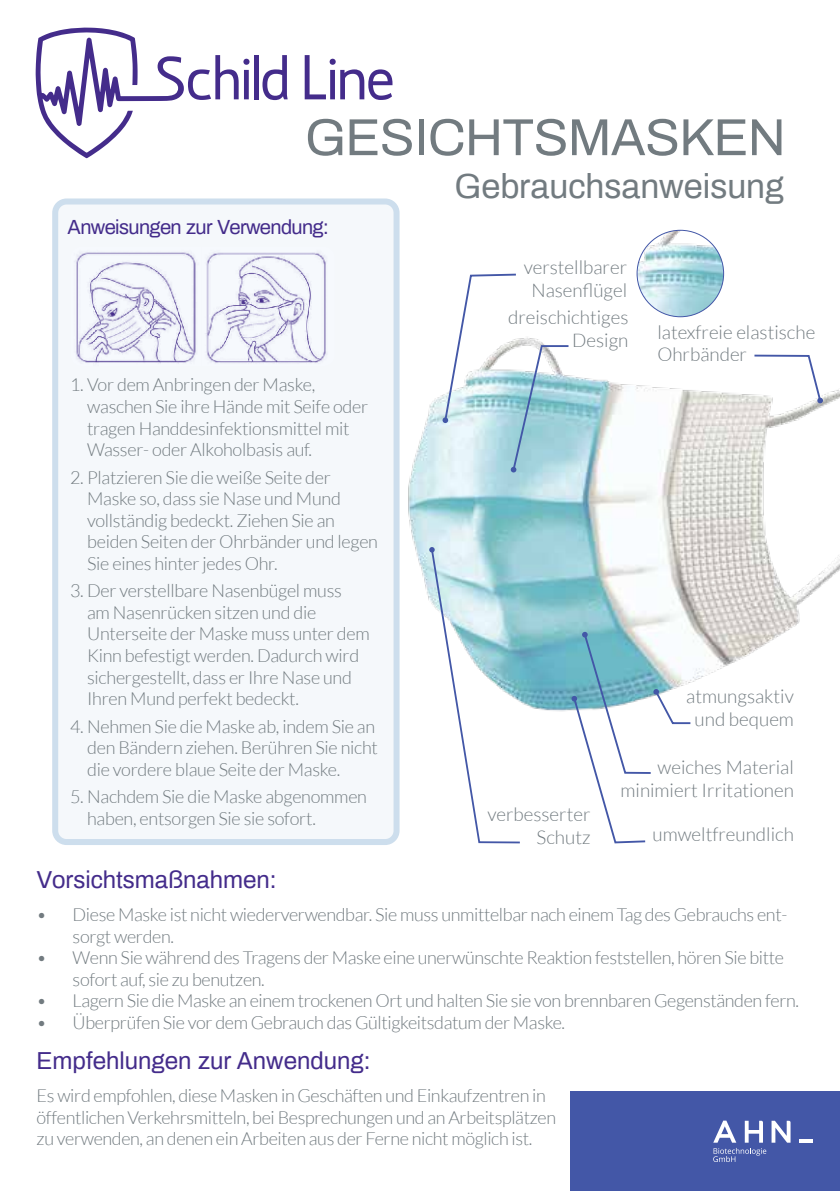
<style>
.page{position:relative;width:840px;height:1191px;background:#fff}
.page>*{position:absolute;margin:0;border:0;box-sizing:border-box;transform-origin:0 0}
.t1{font:52.2px "Archivo";letter-spacing:-.01em;color:#727b80}
.t2{font:34px "Archivo";color:#727b80}
.t3{font:24px "Archivo";color:#442c8b}
.t4{font:20px "Archivo";letter-spacing:-.03em;color:#442c8b}
.t5{font:300 18.8px/22.6px "Lato";color:#727b80;text-align:right}
.t6{font:300 18px/21.6px "Lato";letter-spacing:-.015em;color:#727b80}
</style>
<div class="page">
<svg style="left:36px;top:28px;width:213px;height:130px"></svg>
<div style="left:254px;top:55px;width:5px;height:44px;background:#442c8b"></div>
<svg style="left:262px;top:55px;width:25px;height:45px"></svg>
<svg style="left:304px;top:55px;width:88px;height:45px"></svg>
<div style="left:55px;top:201px;width:341px;height:641px;background:#f5f8fb;border-radius:11px"></div>
<div style="left:52px;top:198px;width:347px;height:647px;border:6px solid #cddeed;border-radius:11px"></div>
<svg style="left:76px;top:252px;width:120px;height:111px"></svg>
<img style="left:206px;top:252px;width:121px;height:111px">
<div style="left:570px;top:1091px;width:269px;height:100px;background:#4357a7"></div>
<svg style="left:771px;top:1120px;width:19px;height:22px"></svg>
<svg style="left:713px;top:1120px;width:52px;height:42px"></svg>
<hr style="left:798px;top:1139px;width:14px;height:3px;background:#fff">
<img style="left:408px;top:375px;width:431px;height:337px">
<svg style="left:429px;top:547px;width:92px;height:297px"></svg>
<img style="left:636px;top:230px;width:87px;height:87px;border-radius:43px">
<svg style="left:752px;top:354px;width:70px;height:49px"></svg>
<svg style="left:571px;top:632px;width:121px;height:212px"></svg>
<svg style="left:442px;top:273px;width:128px;height:199px"></svg>
<h1 class="t1" style="left:305px;top:99px;width:481px">GESICHTSMASKEN</h1>
<p class="t4" style="left:68px;top:213px;width:262px">Anweisungen zur Verwendung:</p>
<p class="t6" style="left:87px;top:374px;width:282px;text-indent:-17px">1. Vor dem Anbringen der Maske, waschen Sie ihre Hände mit Seife oder tragen Handdesinfektionsmittel mit Wasser- oder Alkoholbasis auf.</p>
<p class="t6" style="left:87px;top:466px;width:292px;text-indent:-17px">2. Platzieren Sie die weiße Seite der Maske so, dass sie Nase und Mund vollständig bedeckt. Ziehen Sie an beiden Seiten der Ohrbänder und legen Sie eines hinter jedes Ohr.</p>
<p class="t6" style="left:87px;top:580px;width:284px;text-indent:-17px">3. Der verstellbare Nasenbügel muss<br>am Nasenrücken sitzen und die Unterseite der Maske muss unter dem Kinn befestigt werden. Dadurch wird sichergestellt, dass er Ihre Nase und Ihren Mund perfekt bedeckt.</p>
<p class="t6" style="left:87px;top:715px;width:292px;text-indent:-17px">4. Nehmen Sie die Maske ab, indem Sie an den Bändern ziehen. Berühren Sie nicht die vordere blaue Seite der Maske.</p>
<p class="t6" style="left:87px;top:786px;width:281px;text-indent:-17px">5. Nachdem Sie die Maske abgenommen haben, entsorgen Sie sie sofort.</p>
<h2 class="t2" style="left:454px;top:162px;width:330px">Gebrauchsanweisung</h2>
<p class="t5" style="left:523px;top:256px;width:105px;text-align:center">verstellbarer<br>Nasenflügel</p>
<p class="t5" style="left:508px;top:306px;width:122px">dreischichtiges<br>Design</p>
<p class="t5" style="left:657px;top:321px;width:159px;text-align:left">latexfreie elastische<br>Ohrbänder</p>
<p class="t5" style="left:686px;top:685px;width:109px;text-align:center">atmungsaktiv und bequem</p>
<p class="t5" style="left:487px;top:803px;width:105px">verbesserter<br>Schutz</p>
<p class="t5" style="left:620px;top:756px;width:175px">weiches Material minimiert Irritationen</p>
<p class="t5" style="left:652px;top:823px;width:143px">umweltfreundlich</p>
<h3 class="t3" style="left:37px;top:862px;width:241px">Vorsichtsmaßnahmen:</h3>
<p class="t6" style="left:73px;top:903px;width:715px;text-indent:-36px">• Diese Maske ist nicht wiederverwendbar. Sie muss unmittelbar nach einem Tag des Gebrauchs ent&shy;sorgt werden.</p>
<p class="t6" style="left:73px;top:947px;width:712px;text-indent:-36px">• Wenn Sie während des Tragens der Maske eine unerwünschte Reaktion feststellen, hören Sie bitte sofort auf, sie zu benutzen.</p>
<p class="t6" style="left:37px;top:990px;width:763px">• Lagern Sie die Maske an einem trockenen Ort und halten Sie sie von brennbaren Gegenständen fern.</p>
<p class="t6" style="left:37px;top:1011px;width:529px">• Überprüfen Sie vor dem Gebrauch das Gültigkeitsdatum der Maske.</p>
<h3 class="t3" style="left:37px;top:1043px;width:335px">Empfehlungen zur Anwendung:</h3>
<p class="t6" style="left:37px;top:1084px;width:520px">Es wird empfohlen, diese Masken in Geschäften und Einkaufzentren in öffentlichen Verkehrsmitteln, bei Besprechungen und an Arbeitsplätzen zu verwenden, an denen ein Arbeiten aus der Ferne nicht möglich ist.</p>
</div>
